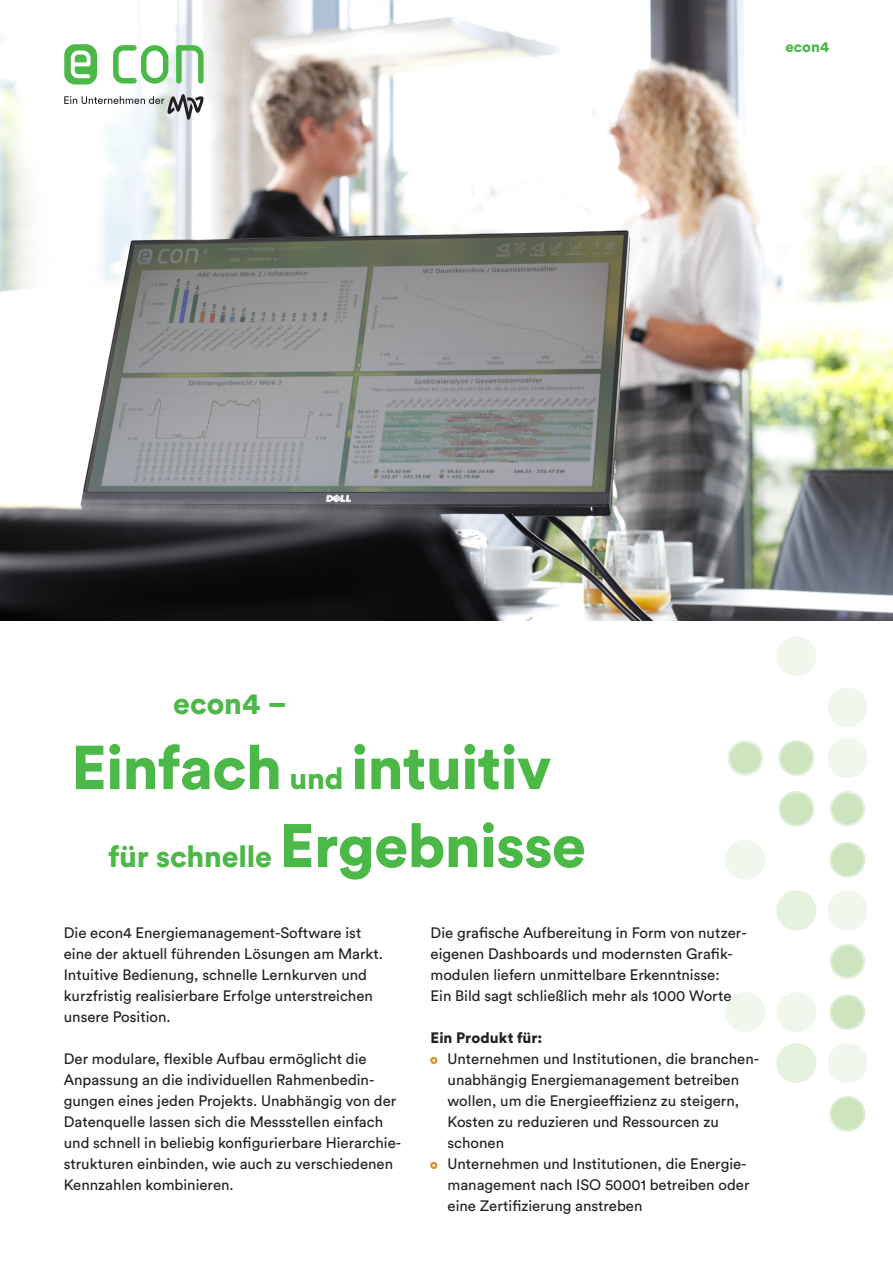
<style>
.page{position:relative;width:893px;height:1263px;background:#fff}
.page>*{position:absolute;margin:0;border:0;box-sizing:border-box;transform-origin:0 0}
.HL_40pt{font:900 61.2px "Circular Pro";letter-spacing:-.015em;color:#4cb848}
.HL_40pt-2{font:900 30px "Circular Pro";letter-spacing:-.005em;color:#4cb848}
.Copy_10pt_-_ZA_14pt{font:15px/21px "Circular Pro";color:#231f20}
.Copy_10pt_-_ZA_14pt-2{font:900 15px "Circular Pro";color:#231f20}
.t1{font:900 15px "Circular Pro";color:#4cb848}
.s1{font-size:30px}
.s2{font-size:60.75px}
.s3{font-weight:900;font-size:8.25px;color:#d8902a}
</style>
<div class="page">
<img style="left:0;top:0;width:893px;height:621px">
<svg style="left:64px;top:94px;width:140px;height:26px"></svg>
<svg style="left:64px;top:45px;width:140px;height:40px"></svg>
<img style="left:725px;top:637px;width:142px;height:495px">
<p class="t1" style="left:786px;top:36px;width:45px">econ4</p>
<p class="HL_40pt-2" style="left:173px;top:683px;width:115px">econ4 –</p>
<p class="HL_40pt" style="left:71px;top:725px;width:482px">Einfach <span class="s1">und</span> intuitiv</p>
<p class="HL_40pt-2" style="left:109px;top:836px;width:479px">für schnelle <span class="s2">Ergebnisse</span></p>
<p class="Copy_10pt_-_ZA_14pt" style="left:64px;top:922px;width:321px">Die econ4 Energiemanagement-Software ist eine der aktuell führenden Lösungen am Markt.<br>Intuitive Bedienung, schnelle Lernkurven und kurzfristig realisierbare Erfolge unterstreichen unsere Position.</p>
<p class="Copy_10pt_-_ZA_14pt" style="left:64px;top:1048px;width:339px">Der modulare, flexible Aufbau ermöglicht die Anpassung an die individuellen Rahmenbedin&shy;gungen eines jeden Projekts. Unabhängig von der Datenquelle lassen sich die Messstellen einfach und schnell in beliebig konfigurierbare Hierarchie&shy;strukturen einbinden, wie auch zu verschiedenen Kennzahlen kombinieren.</p>
<p class="Copy_10pt_-_ZA_14pt" style="left:431px;top:922px;width:316px">Die grafische Aufbereitung in Form von nutzer&shy;eigenen Dashboards und modernsten Grafik&shy;modulen liefern unmittelbare Erkenntnisse:<br>Ein Bild sagt schließlich mehr als 1000 Worte</p>
<p class="Copy_10pt_-_ZA_14pt-2" style="left:431px;top:1027px;width:113px">Ein Produkt für:</p>
<p class="Copy_10pt_-_ZA_14pt" style="left:448px;top:1048px;width:312px;text-indent:-17px"><span class="s3">○</span> Unternehmen und Institutionen, die branchen&shy;unabhängig Energiemanagement betreiben wollen, um die Energieeffizienz zu steigern, Kosten zu reduzieren und Ressourcen zu schonen</p>
<p class="Copy_10pt_-_ZA_14pt" style="left:448px;top:1153px;width:303px;text-indent:-17px"><span class="s3">○</span> Unternehmen und Institutionen, die Energie&shy;management nach ISO 50001 betreiben oder eine Zertifizierung anstreben</p>
</div>
